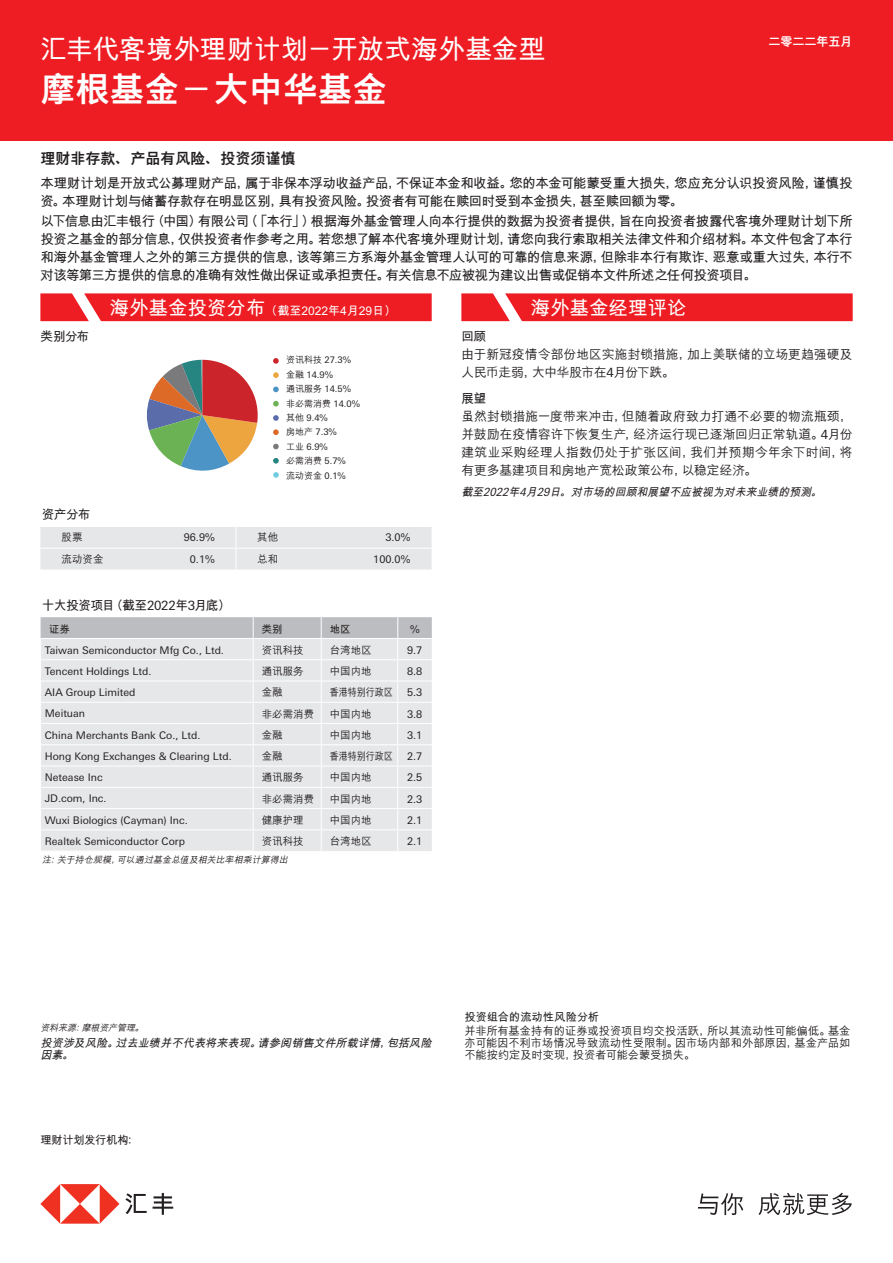
<style>
.page{position:relative;width:893px;height:1263px;background:#fff}
.page>*{position:absolute;margin:0;border:0;box-sizing:border-box;transform-origin:0 0}
.t1{font:800 34.5px "M Hei PR Cfor HSBC";letter-spacing:.005em;color:#fff}
.t2{font:700 27px "M Hei PR Cfor HSBC";letter-spacing:-.005em;color:#fff}
.t3{font:700 19.5px "M Hei PR Cfor HSBC";color:#fff}
.t4{font:800 15px "M Hei PR Cfor HSBC";color:#231f20}
.t5{font:700 13.5px/18px "M Hei PR Cfor HSBC";letter-spacing:-.035em;color:#231f20}
.t6{font:500 12.75px/18px "M Hei PR Cfor HSBC";letter-spacing:-.005em;color:#231f20}
.t7{font:700 12.75px "M Hei PR Cfor HSBC";letter-spacing:-.05em;color:#231f20}
.t8{font:700 12px "M Hei PR Cfor HSBC";color:#fff}
.t9{font:800 12px "M Hei PR Cfor HSBC";color:#fff}
.t10{font:500 11.25px/12px "M Hei PR Cfor HSBC";letter-spacing:-.005em;color:#231f20;text-align:justify}
.t11{font:italic 700 11.25px/12px "M Hei PR Cfor HSBC";color:#231f20}
.t12{font:700 11.25px "M Hei PR Cfor HSBC";letter-spacing:-.005em;color:#231f20}
.t13{font:700 11.25px "M Hei PR Cfor HSBC";letter-spacing:-.025em;color:#231f20}
.t14{font:10.5px "Univers Nextfor HSBC";color:#231f20}
.t15{font:500 10.5px "M Hei PR Cfor HSBC";color:#231f20}
.t16{font:500 10.5px "M Hei PR Cfor HSBC";color:#231f20;scale:.86 1}
.t17{font:700 10.5px "M Hei PR Cfor HSBC";color:#231f20}
.t18{font:9px/14.4px "Univers Nextfor HSBC";color:#231f20}
.t19{font:italic 500 9px "M Hei PR Cfor HSBC";color:#231f20}
.t20{font:500 9px/14.4px "M Hei PR Cfor HSBC";color:#231f20}
.s1{font-size:19.5px}
.s2{font-family:"M Hei PR Cfor HSBC";font-weight:500}
.s3{font-family:"Univers Nextfor HSBC";font-weight:400}
</style>
<div class="page">
<div style="left:0;top:0;width:893px;height:141px;background:#ee1d23"></div>
<svg style="left:40px;top:1184px;width:79px;height:40px"></svg>
<svg style="left:125px;top:1193px;width:22px;height:21px"></svg>
<svg style="left:153px;top:1193px;width:20px;height:22px"></svg>
<svg style="left:698px;top:1193px;width:45px;height:22px"></svg>
<svg style="left:758px;top:1193px;width:94px;height:22px"></svg>
<svg style="left:40px;top:293px;width:392px;height:28px;background:#ee272d"></svg>
<svg style="left:461px;top:293px;width:392px;height:28px;background:#ee272d"></svg>
<div style="left:40px;top:527px;width:392px;height:42px;background:#e6e7e9"></div>
<svg style="left:273px;top:358px;width:6px;height:6px"></svg>
<svg style="left:273px;top:372px;width:6px;height:6px"></svg>
<svg style="left:273px;top:387px;width:6px;height:5px"></svg>
<svg style="left:273px;top:401px;width:6px;height:5px"></svg>
<svg style="left:273px;top:415px;width:6px;height:6px"></svg>
<svg style="left:273px;top:429px;width:6px;height:6px"></svg>
<svg style="left:273px;top:444px;width:6px;height:5px"></svg>
<svg style="left:273px;top:458px;width:6px;height:6px"></svg>
<svg style="left:273px;top:472px;width:6px;height:6px"></svg>
<svg style="left:40px;top:617px;width:392px;height:234px;background:#e3e4e6"></svg>
<hr style="left:40px;top:638px;width:213px;height:1px;background:#fff">
<hr style="left:253px;top:638px;width:68px;height:1px;background:#fff">
<hr style="left:321px;top:638px;width:77px;height:1px;background:#fff">
<hr style="left:398px;top:638px;width:34px;height:1px;background:#fff">
<hr style="left:253px;top:659px;width:68px;height:1px;background:#fff">
<hr style="left:321px;top:659px;width:77px;height:1px;background:#fff">
<hr style="left:398px;top:659px;width:34px;height:1px;background:#fff">
<hr style="left:253px;top:681px;width:68px;height:1px;background:#fff">
<hr style="left:321px;top:681px;width:77px;height:1px;background:#fff">
<hr style="left:398px;top:681px;width:34px;height:1px;background:#fff">
<hr style="left:253px;top:702px;width:68px;height:1px;background:#fff">
<hr style="left:321px;top:702px;width:77px;height:1px;background:#fff">
<hr style="left:398px;top:702px;width:34px;height:1px;background:#fff">
<hr style="left:253px;top:723px;width:68px;height:1px;background:#fff">
<hr style="left:321px;top:723px;width:77px;height:1px;background:#fff">
<hr style="left:398px;top:723px;width:34px;height:1px;background:#fff">
<hr style="left:253px;top:744px;width:68px;height:1px;background:#fff">
<hr style="left:321px;top:744px;width:77px;height:1px;background:#fff">
<hr style="left:398px;top:744px;width:34px;height:1px;background:#fff">
<hr style="left:253px;top:766px;width:68px;height:1px;background:#fff">
<hr style="left:321px;top:766px;width:77px;height:1px;background:#fff">
<hr style="left:398px;top:766px;width:34px;height:1px;background:#fff">
<hr style="left:253px;top:787px;width:68px;height:1px;background:#fff">
<hr style="left:321px;top:787px;width:77px;height:1px;background:#fff">
<hr style="left:398px;top:787px;width:34px;height:1px;background:#fff">
<hr style="left:253px;top:808px;width:68px;height:1px;background:#fff">
<hr style="left:321px;top:808px;width:77px;height:1px;background:#fff">
<hr style="left:398px;top:808px;width:34px;height:1px;background:#fff">
<hr style="left:253px;top:829px;width:68px;height:1px;background:#fff">
<hr style="left:321px;top:829px;width:77px;height:1px;background:#fff">
<hr style="left:398px;top:829px;width:34px;height:1px;background:#fff">
<svg style="left:146px;top:360px;width:112px;height:111px"></svg>
<h2 class="t2" style="left:40px;top:35px;width:507px">汇丰代客境外理财计划－开放式海外基金型</h2>
<p class="t9" style="left:769px;top:35px;width:85px">二零二二年五月</p>
<h1 class="t1" style="left:40px;top:72px;width:348px">摩根基金－大中华基金</h1>
<p class="t4" style="left:40px;top:151px;width:257px">理财非存款、产品有风险、投资须谨慎</p>
<p class="t5" style="left:40px;top:174px;width:814px">本理财计划是开放式公募理财产品，属于非保本浮动收益产品，不保证本金和收益。您的本金可能蒙受重大损失，您应充分认识投资风险，谨慎投资。本理财计划与储蓄存款存在明显区别，具有投资风险。投资者有可能在赎回时受到本金损失，甚至赎回额为零。</p>
<p class="t5" style="left:40px;top:212px;width:814px;text-align:justify">以下信息由汇丰银行（中国）有限公司（「本行」）根据海外基金管理人向本行提供的数据为投资者提供，旨在向投资者披露代客境外理财计划下所投资之基金的部分信息，仅供投资者作参考之用。若您想了解本代客境外理财计划，请您向我行索取相关法律文件和介绍材料。本文件包含了本行和海外基金管理人之外的第三方提供的信息，该等第三方系海外基金管理人认可的可靠的信息来源，但除非本行有欺诈、恶意或重大过失，本行不对该等第三方提供的信息的准确有效性做出保证或承担责任。有关信息不应被视为建议出售或促销本文件所述之任何投资项目。</p>
<p class="t7" style="left:41px;top:330px;width:50px">类别分布</p>
<p class="t8" style="left:110px;top:304px;width:288px"><span class="s1">海外基金投资分布</span>（截至2022年4月29日）</p>
<h3 class="t3" style="left:530px;top:298px;width:157px">海外基金经理评论</h3>
<p class="t18" style="left:286px;top:352px;width:66px"><span class="s2">资讯科技</span> 27.3%<span class="s2">金融</span> 14.9%<br><span class="s2">通讯服务</span> 14.5%</p>
<p class="t20" style="left:286px;top:396px;width:75px">非必需消费 <span class="s3">14.0%</span></p>
<p class="t18" style="left:286px;top:410px;width:52px"><span class="s2">其他</span> 9.4%<span class="s2">房地产</span> 7.3%<span class="s2">工业</span> 6.9%</p>
<p class="t20" style="left:286px;top:453px;width:61px">必需消费 <span class="s3">5.7%</span>流动资金 <span class="s3">0.1%</span></p>
<p class="t7" style="left:461px;top:330px;width:26px">回顾</p>
<p class="t6" style="left:461px;top:345px;width:393px">由于新冠疫情令部份地区实施封锁措施，加上美联储的立场更趋强硬及人民币走弱，大中华股市在<span class="s3">4</span>月份下跌。</p>
<p class="t7" style="left:461px;top:392px;width:27px">展望</p>
<p class="t6" style="left:461px;top:407px;width:393px;text-align:justify">虽然封锁措施一度带来冲击，但随着政府致力打通不必要的物流瓶颈，并鼓励在疫情容许下恢复生产，经济运行现已逐渐回归正常轨道。<span class="s3">4</span>月份建筑业采购经理人指数仍处于扩张区间，我们并预期今年余下时间，将有更多基建项目和房地产宽松政策公布，以稳定经济。</p>
<p class="t11" style="left:461px;top:485px;width:365px">截至<span class="s3">2022</span>年<span class="s3">4</span>月<span class="s3">29</span>日。对市场的回顾和展望不应被视为对未来业绩的预测。</p>
<p class="t7" style="left:42px;top:508px;width:50px">资产分布</p>
<p class="t15" style="left:62px;top:532px;width:22px">股票</p>
<p class="t14" style="left:184px;top:530px;width:32px">96.9%</p>
<p class="t15" style="left:257px;top:532px;width:22px">其他</p>
<p class="t14" style="left:385px;top:530px;width:26px">3.0%</p>
<p class="t15" style="left:62px;top:553px;width:43px">流动资金</p>
<p class="t14" style="left:190px;top:551px;width:26px">0.1%</p>
<p class="t15" style="left:257px;top:553px;width:22px">总和</p>
<p class="t14" style="left:373px;top:551px;width:39px">100.0%</p>
<p class="t7" style="left:42px;top:599px;width:190px">十大投资项目（截至<span class="s3">2022</span>年<span class="s3">3</span>月底）</p>
<p class="t17" style="left:49px;top:623px;width:22px">证券</p>
<p class="t17" style="left:262px;top:623px;width:22px">类别</p>
<p class="t17" style="left:330px;top:623px;width:22px">地区</p>
<p class="t14" style="left:410px;top:621px;width:11px">%</p>
<p class="t14" style="left:45px;top:642px;width:181px">Taiwan Semiconductor Mfg Co., Ltd.</p>
<p class="t15" style="left:262px;top:645px;width:43px">资讯科技</p>
<p class="t15" style="left:330px;top:645px;width:43px">台湾地区</p>
<p class="t14" style="left:407px;top:643px;width:17px">9.7</p>
<p class="t14" style="left:45px;top:664px;width:108px">Tencent Holdings Ltd.</p>
<p class="t15" style="left:262px;top:666px;width:43px">通讯服务</p>
<p class="t15" style="left:330px;top:666px;width:43px">中国内地</p>
<p class="t14" style="left:407px;top:664px;width:17px">8.8</p>
<p class="t14" style="left:45px;top:685px;width:92px">AIA Group Limited</p>
<p class="t15" style="left:262px;top:687px;width:22px">金融</p>
<p class="t16" style="left:330px;top:687px;width:75px">香港特别行政区</p>
<p class="t14" style="left:407px;top:685px;width:17px">5.3</p>
<p class="t14" style="left:45px;top:706px;width:42px">Meituan</p>
<p class="t15" style="left:262px;top:708px;width:54px">非必需消费</p>
<p class="t15" style="left:330px;top:708px;width:43px">中国内地</p>
<p class="t14" style="left:407px;top:706px;width:17px">3.8</p>
<p class="t14" style="left:45px;top:727px;width:157px">China Merchants Bank Co., Ltd.</p>
<p class="t15" style="left:262px;top:730px;width:22px">金融</p>
<p class="t15" style="left:330px;top:730px;width:43px">中国内地</p>
<p class="t14" style="left:407px;top:728px;width:17px">3.1</p>
<p class="t14" style="left:45px;top:749px;width:188px">Hong Kong Exchanges &amp; Clearing Ltd.</p>
<p class="t15" style="left:262px;top:751px;width:22px">金融</p>
<p class="t16" style="left:330px;top:751px;width:75px">香港特别行政区</p>
<p class="t14" style="left:407px;top:749px;width:17px">2.7</p>
<p class="t14" style="left:45px;top:770px;width:59px">Netease Inc</p>
<p class="t15" style="left:262px;top:772px;width:43px">通讯服务</p>
<p class="t15" style="left:330px;top:772px;width:43px">中国内地</p>
<p class="t14" style="left:407px;top:770px;width:17px">2.5</p>
<p class="t14" style="left:45px;top:791px;width:63px">JD.com, Inc.</p>
<p class="t15" style="left:262px;top:793px;width:54px">非必需消费</p>
<p class="t15" style="left:330px;top:793px;width:43px">中国内地</p>
<p class="t14" style="left:407px;top:791px;width:17px">2.3</p>
<p class="t14" style="left:45px;top:812px;width:144px">Wuxi Biologics (Cayman) Inc.</p>
<p class="t15" style="left:262px;top:815px;width:43px">健康护理</p>
<p class="t15" style="left:330px;top:815px;width:43px">中国内地</p>
<p class="t14" style="left:407px;top:813px;width:17px">2.1</p>
<p class="t14" style="left:45px;top:834px;width:142px">Realtek Semiconductor Corp</p>
<p class="t15" style="left:262px;top:836px;width:43px">资讯科技</p>
<p class="t15" style="left:330px;top:836px;width:43px">台湾地区</p>
<p class="t14" style="left:407px;top:834px;width:17px">2.1</p>
<p class="t19" style="left:42px;top:855px;width:249px">注：关于持仓规模，可以通过基金总值及相关比率相乘计算得出</p>
<p class="t19" style="left:40px;top:1023px;width:107px">资料来源：摩根资产管理。</p>
<p class="t11" style="left:40px;top:1037px;width:395px">投资涉及风险。过去业绩并不代表将来表现。请参阅销售文件所载详情，包括风险因素。</p>
<p class="t13" style="left:40px;top:1134px;width:100px">理财计划发行机构：</p>
<p class="t12" style="left:464px;top:1011px;width:136px">投资组合的流动性风险分析</p>
<p class="t10" style="left:464px;top:1025px;width:388px">并非所有基金持有的证券或投资项目均交投活跃，所以其流动性可能偏低。基金亦可能因不利市场情况导致流动性受限制。因市场内部和外部原因，基金产品如不能按约定及时变现，投资者可能会蒙受损失。</p>
</div>
